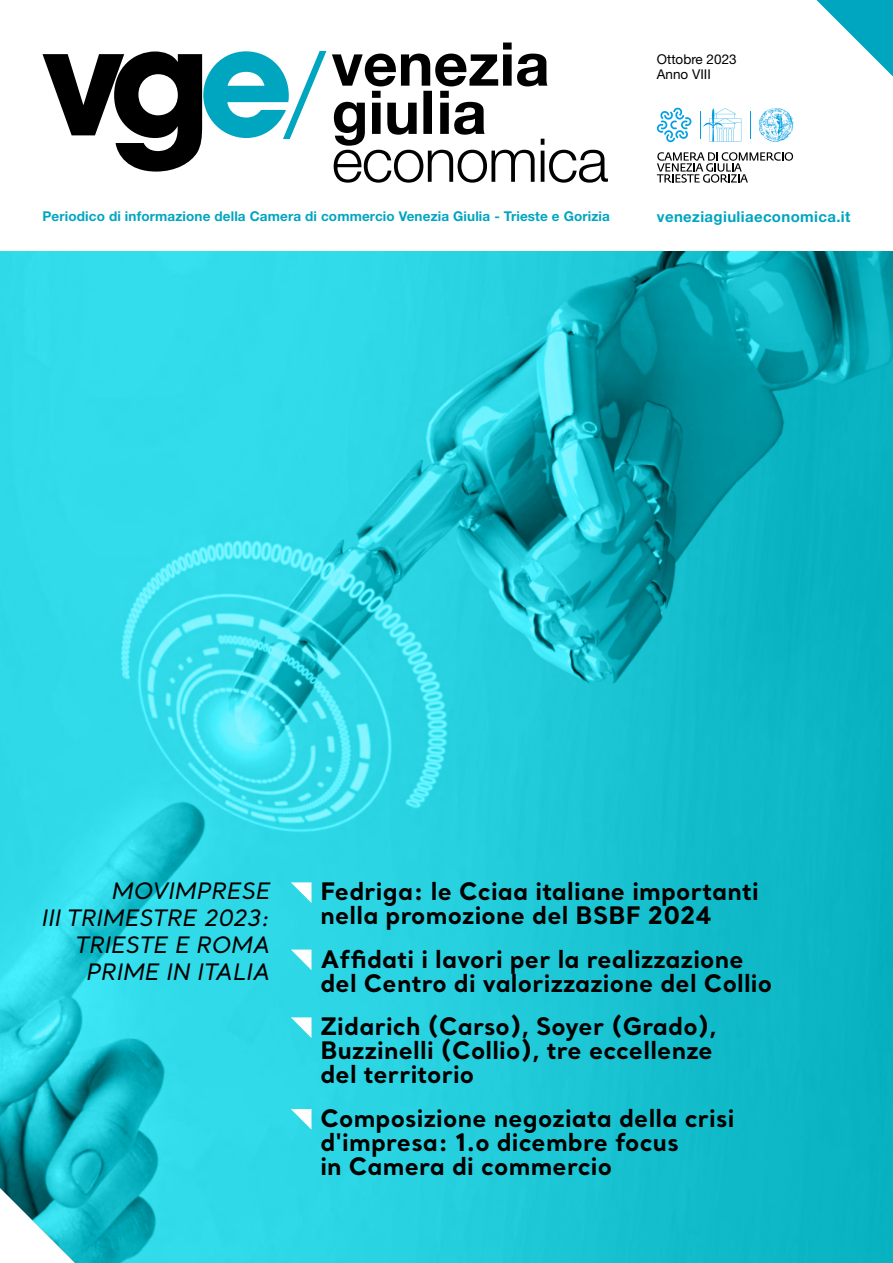
<style>
.page{position:relative;width:893px;height:1263px;background:#fff}
.page>*{position:absolute;margin:0;border:0;box-sizing:border-box;transform-origin:0 0}
.TITOLI{font:700 24px/24px "Santral";letter-spacing:.01em;color:#000}
.SOMMARIO_1{font:italic 500 22.5px/27px "Santral";color:#000;text-align:right}
.t1{font:700 15px "Helvetica Neue LT Pro";letter-spacing:.025em;color:#00a5c0}
.t2{font:700 13.5px "Helvetica Neue LT Pro";letter-spacing:.01em;color:#00a5c0}
.t3{font:13.5px "Helvetica Neue LT Pro";color:#000}
</style>
<div class="page">
<img style="left:0;top:251px;width:893px;height:1012px">
<svg style="left:291px;top:882px;width:20px;height:21px"></svg>
<svg style="left:291px;top:949px;width:20px;height:21px"></svg>
<svg style="left:291px;top:1017px;width:20px;height:21px"></svg>
<svg style="left:291px;top:1109px;width:20px;height:21px"></svg>
<svg style="left:43px;top:43px;width:565px;height:140px"></svg>
<svg style="left:657px;top:107px;width:34px;height:35px"></svg>
<svg style="left:700px;top:108px;width:41px;height:34px"></svg>
<svg style="left:750px;top:111px;width:1px;height:28px"></svg>
<svg style="left:759px;top:108px;width:34px;height:34px"></svg>
<svg style="left:657px;top:152px;width:136px;height:31px"></svg>
<svg style="left:816px;top:0;width:77px;height:77px"></svg>
<p class="t3" style="left:657px;top:51px;width:81px">Ottobre 2023</p>
<p class="t3" style="left:657px;top:66px;width:55px">Anno VIII</p>
<p class="t2" style="left:43px;top:207px;width:569px">Periodico di informazione della Camera di commercio Venezia Giulia - Trieste e Gorizia</p>
<p class="t1" style="left:657px;top:207px;width:195px">veneziagiuliaeconomica.it</p>
<p class="SOMMARIO_1" style="left:41px;top:877px;width:230px">MOVIMPRESE<br>III TRIMESTRE 2023:<br>TRIESTE E ROMA<br>PRIME IN ITALIA</p>
<p class="TITOLI" style="left:320px;top:879px;width:440px">Fedriga: le Cciaa italiane importanti nella promozione del BSBF 2024</p>
<p class="TITOLI" style="left:320px;top:946px;width:453px">Affidati i lavori per la realizzazione del Centro di valorizzazione del Collio</p>
<p class="TITOLI" style="left:320px;top:1014px;width:398px">Zidarich (Carso), Soyer (Grado),<br>Buzzinelli (Collio), tre eccellenze del territorio</p>
<p class="TITOLI" style="left:320px;top:1105px;width:416px">Composizione negoziata della crisi d'impresa: 1.o dicembre focus<br>in Camera di commercio</p>
</div>
